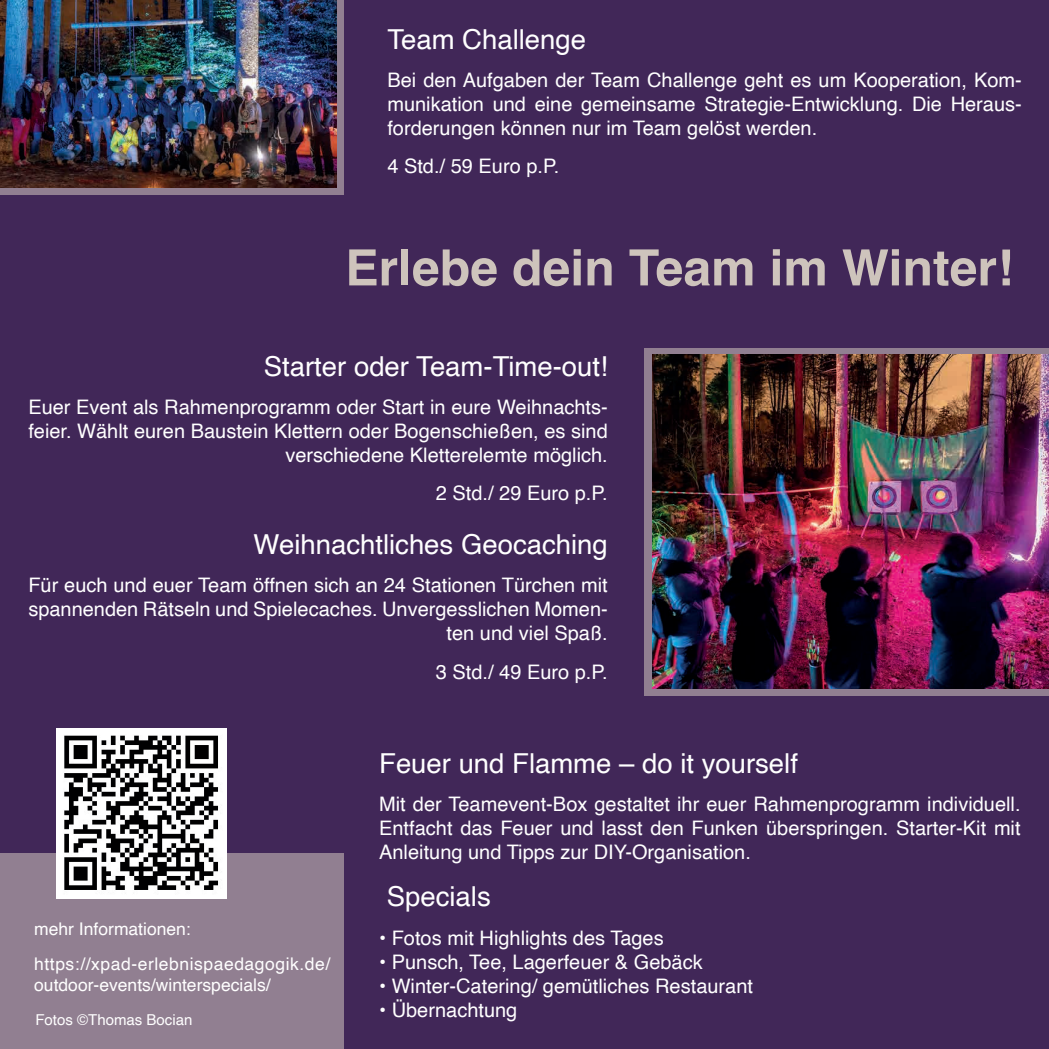
<style>
.page{position:relative;width:1049px;height:1049px;background:#412758}
.page>*{position:absolute;margin:0;border:0;box-sizing:border-box;transform-origin:0 0}
.t1{font:700 50px "Helvetica";color:#cec4bc}
.t2{font:27.5px "Helvetica";color:#fff}
.t3{font:20px/24px "Helvetica";color:#fff;text-align:justify}
.t4{font:17.5px/35.2px "Helvetica";letter-spacing:.03em;color:#fff}
.t5{font:17.5px "Helvetica";color:#fff}
.t6{font:15px "Helvetica";color:#fff}
</style>
<div class="page">
<div style="left:645px;top:348px;width:404px;height:347px;background:#917f91"></div>
<img style="left:652px;top:355px;width:397px;height:333px">
<div style="left:0;top:0;width:344px;height:194px;background:#917f91"></div>
<img style="left:0;top:0;width:337px;height:187px">
<div style="left:0;top:853px;width:344px;height:196px;background:#917f91"></div>
<img style="left:57px;top:728px;width:170px;height:171px">
<h2 class="t2" style="left:387px;top:18px;width:200px">Team Challenge</h2>
<p class="t3" style="left:387px;top:69px;width:636px">Bei den Aufgaben der Team Challenge geht es um Kooperation, Kom&shy;munikation und eine gemeinsame Strategie-Entwicklung. Die Heraus&shy;forderungen können nur im Team gelöst werden.</p>
<p class="t3" style="left:387px;top:155px;width:173px">4 Std./ 59 Euro p.P.</p>
<h1 class="t1" style="left:345px;top:237px;width:670px">Erlebe dein Team im Winter!</h1>
<h2 class="t2" style="left:264px;top:345px;width:345px">Starter oder Team-Time-out!</h2>
<p class="t3" style="left:28px;top:395px;width:581px;text-align:right">Euer Event als Rahmenprogramm oder Start in eure Weihnachts&shy;feier. Wählt euren Baustein Klettern oder Bogenschießen, es sind verschiedene Kletterelemte möglich.</p>
<p class="t3" style="left:436px;top:481px;width:173px">2 Std./ 29 Euro p.P.</p>
<h2 class="t2" style="left:254px;top:523px;width:356px">Weihnachtliches Geocaching</h2>
<p class="t3" style="left:28px;top:574px;width:581px;text-align:right">Für euch und euer Team öffnen sich an 24 Stationen Türchen mit spannenden Rätseln und Spielecaches. Unvergesslichen Momen&shy;ten und viel Spaß.</p>
<p class="t3" style="left:436px;top:660px;width:173px">3 Std./ 49 Euro p.P.</p>
<p class="t4" style="left:34px;top:912px;width:298px">mehr Informationen: https://xpad-erlebnispaedagogik.de/</p>
<p class="t5" style="left:34px;top:972px;width:238px">outdoor-events/winterspecials/</p>
<p class="t6" style="left:35px;top:1008px;width:158px">Fotos ©Thomas Bocian</p>
<h2 class="t2" style="left:379px;top:742px;width:420px">Feuer und Flamme – do it yourself</h2>
<p class="t3" style="left:379px;top:793px;width:643px">Mit der Teamevent-Box gestaltet ihr euer Rahmenprogramm individuell.<br>Entfacht das Feuer und lasst den Funken überspringen. Starter-Kit mit Anleitung und Tipps zur DIY-Organisation.</p>
<h2 class="t2" style="left:387px;top:875px;width:105px">Specials</h2>
<p class="t3" style="left:379px;top:926px;width:286px">• Fotos mit Highlights des Tages</p>
<p class="t3" style="left:379px;top:950px;width:325px">• Punsch, Tee, Lagerfeuer &amp; Gebäck</p>
<p class="t3" style="left:379px;top:974px;width:375px">• Winter-Catering/ gemütliches Restaurant</p>
<p class="t3" style="left:379px;top:998px;width:140px">• Übernachtung</p>
</div>
